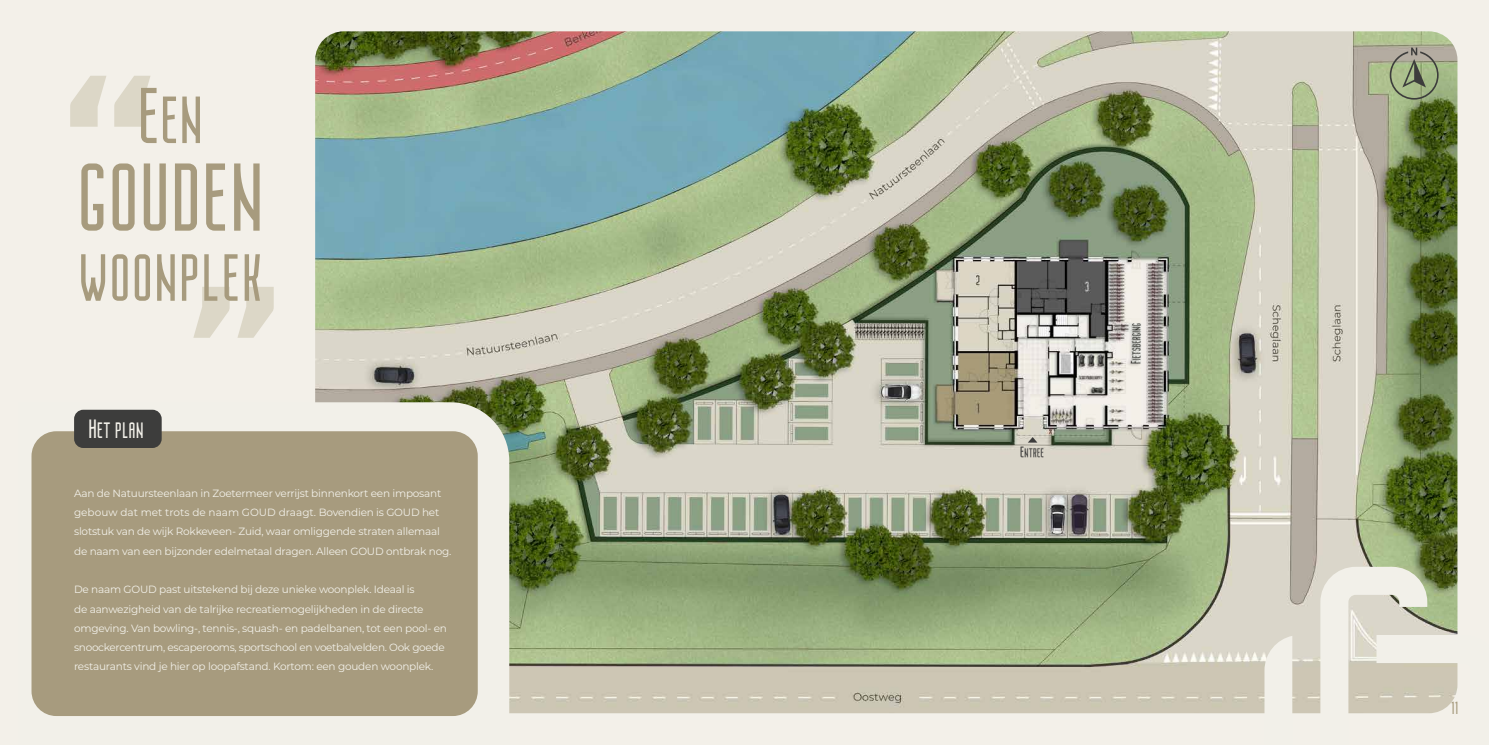
<style>
.page{position:relative;width:1489px;height:745px;background:#fff}
.page>*{position:absolute;margin:0;border:0;box-sizing:border-box;transform-origin:0 0}
.t1{font:113.75px "Nordin";color:#a79b7e}
.t2{font:78.75px "Nordin";letter-spacing:.01em;color:#a79b7e}
.t3{font:26.25px "Nordin";color:#f2f0e9}
.t4{font:17.5px "Nordin";color:#a79b7e}
.t5{font:10.5px/19.2px "Montserrat";letter-spacing:-.02em;color:#f2f0e9}
</style>
<div class="page">
<div style="left:0;top:0;width:1488px;height:744px;background:#f3f0e9"></div>
<img style="left:315px;top:31px;width:1142px;height:681px">
<svg style="left:70px;top:76px;width:80px;height:51px"></svg>
<svg style="left:194px;top:287px;width:80px;height:50px"></svg>
<svg style="left:31px;top:386px;width:493px;height:330px"></svg>
<div style="left:32px;top:431px;width:445px;height:284px;background:#a79b7e;border-radius:25px"></div>
<div style="left:74px;top:409px;width:88px;height:38px;background:#3d3d3c;border-radius:9px"></div>
<svg style="left:1264px;top:635px;width:28px;height:78px"></svg>
<svg style="left:1320px;top:566px;width:138px;height:148px"></svg>
<svg style="left:1389px;top:48px;width:49px;height:52px;background:#96a180"></svg>
<svg style="left:1027px;top:437px;width:10px;height:5px"></svg>
<img style="left:1019px;top:445px;width:26px;height:14px">
<h2 class="t2" style="left:138px;top:75px;width:67px">Een</h2>
<h1 class="t1" style="left:77px;top:132px;width:189px">gouden</h1>
<h2 class="t2" style="left:78px;top:232px;width:187px">woonplek</h2>
<h3 class="t3" style="left:88px;top:415px;width:57px">Het plan</h3>
<p class="t5" style="left:74px;top:483px;width:379px">Aan de Natuursteenlaan in Zoetermeer verrijst binnenkort een imposant gebouw dat met trots de naam GOUD draagt. Bovendien is GOUD het slotstuk van de wijk Rokkeveen- Zuid, waar omliggende straten allemaal de naam van een bijzonder edelmetaal dragen. Alleen GOUD ontbrak nog.</p>
<p class="t5" style="left:74px;top:579px;width:374px">De naam GOUD past uitstekend bij deze unieke woonplek. Ideaal is<br>de aanwezigheid van de talrijke recreatiemogelijkheden in de directe omgeving. Van bowling-, tennis-, squash- en padelbanen, tot een pool- en snoockercentrum, escaperooms, sportschool en voetbalvelden. Ook goede restaurants vind je hier op loopafstand. Kortom: een gouden woonplek.</p>
<h3 class="t4" style="left:1450px;top:698px;width:8px">11</h3>
</div>
